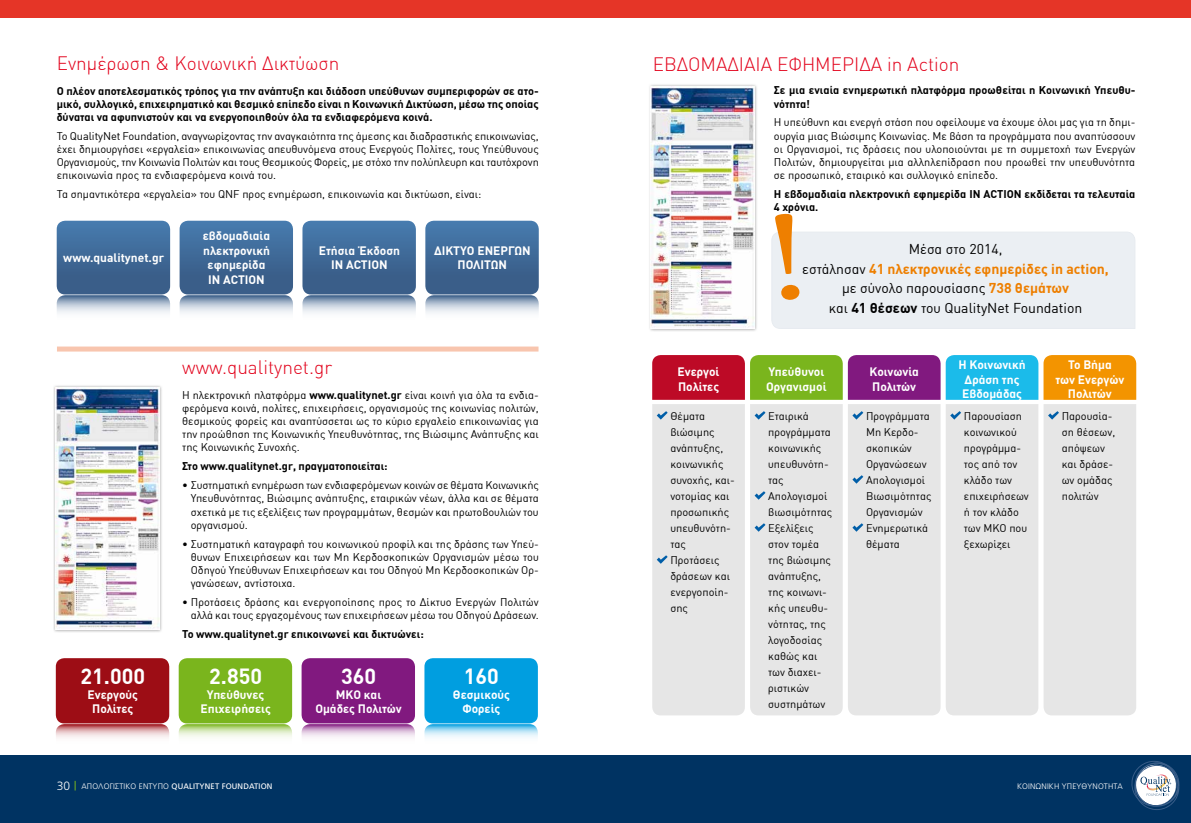
<style>
.page{position:relative;width:1191px;height:823px;background:#fff}
.page>*{position:absolute;margin:0;border:0;box-sizing:border-box;transform-origin:0 0}
.t1{font:700 21.5px "DIN Greek";color:#fff}
.t2{font:300 19px "DIN Greek";color:#e2001a}
.t3{font:14px/19.6px "DIN Greek";color:#000;text-align:center}
.t4{font:700 12px/14.4px "DIN Greek";color:#fff;text-align:center}
.t5{font:11px/16px "DIN Greek";color:#000;text-align:justify}
.t6{font:700 11px/13.2px "DIN Greek";color:#000}
.t7{font:8px "PF Catalog";letter-spacing:.02em;color:#fff}
.t8{font:300 8px "PF Catalog";letter-spacing:.02em;color:#fff}
.s1{font-weight:700}
.s2{font-weight:300;font-size:12px}
.s3{font-weight:300}
.s4{font-weight:700;color:#ee7f00}
</style>
<div class="page">
<div style="left:0;top:754px;width:1191px;height:68px;background:#003362"></div>
<svg style="left:1131px;top:761px;width:49px;height:48px"></svg>
<div style="left:53px;top:384px;width:109px;height:248px;background:#000;opacity:.35"></div>
<img style="left:56px;top:387px;width:103px;height:242px">
<svg style="left:57px;top:220px;width:113px;height:93px;background:#587ca4"></svg>
<svg style="left:180px;top:220px;width:113px;height:93px;background:#587ca4"></svg>
<svg style="left:302px;top:220px;width:114px;height:93px;background:#597da5"></svg>
<svg style="left:425px;top:220px;width:114px;height:93px;background:#597da4"></svg>
<svg style="left:56px;top:723px;width:113px;height:32px"></svg>
<div style="left:56px;top:657px;width:113px;height:66px;background:#9d0d15;border-radius:9px"></div>
<svg style="left:179px;top:723px;width:113px;height:32px"></svg>
<div style="left:179px;top:657px;width:113px;height:66px;background:#7ab51d;border-radius:9px"></div>
<svg style="left:301px;top:723px;width:114px;height:32px"></svg>
<div style="left:301px;top:657px;width:114px;height:66px;background:#81197f;border-radius:9px"></div>
<svg style="left:424px;top:723px;width:114px;height:32px"></svg>
<div style="left:424px;top:657px;width:114px;height:66px;background:#009ee0;border-radius:9px"></div>
<div style="left:57px;top:346px;width:481px;height:5px;background:#f8c5ae"></div>
<svg style="left:771px;top:213px;width:365px;height:116px"></svg>
<svg style="left:652px;top:355px;width:190px;height:360px;background:#ddd6cf"></svg>
<svg style="left:848px;top:355px;width:288px;height:360px;background:#dbd9da"></svg>
<div style="left:0;top:0;width:1191px;height:17px;background:#e53527"></div>
<div style="left:648px;top:83px;width:109px;height:248px;background:#000;opacity:.35"></div>
<img style="left:651px;top:86px;width:103px;height:242px">
<h2 class="t2" style="left:57px;top:53px;width:284px">Ενημέρωση &amp; Κοινωνική Δικτύωση</h2>
<p class="t6" style="left:57px;top:84px;width:483px;text-align:justify">Ο πλέον αποτελεσματικός τρόπος για την ανάπτυξη και διάδοση υπεύθυνων συμπεριφορών σε ατο&shy;μικό, συλλογικό, επιχειρηματικό και θεσμικό επίπεδο είναι η Κοινωνική Δικτύωση, μέσω της οποίας δύναται να αφυπνιστούν και να ενεργοποιηθούν όλα τα ενδιαφερόμενα κοινά.</p>
<p class="t5" style="left:57px;top:129px;width:484px;line-height:13.2px">Το QualityNet Foundation, αναγνωρίζοντας την αναγκαιότητα της άμεσης και διαδραστικής επικοινωνίας, έχει δημιουργήσει «εργαλεία» επικοινωνίας απευθυνόμενα στους Ενεργούς Πολίτες, τους Υπεύθυνους Οργανισμούς, την Κοινωνία Πολιτών και τους Θεσμικούς Φορείς, με στόχο την πολύπλευρη και ταυτόχρονη επικοινωνία προς τα ενδιαφερόμενα κοινά του.</p>
<p class="t5" style="left:57px;top:186px;width:426px">Τα σημαντικότερα «εργαλεία» του QNF προς ενημέρωση, επικοινωνία και δικτύωση, είναι:</p>
<p class="t4" style="left:63px;top:250px;width:102px">www.qualitynet.gr</p>
<p class="t4" style="left:203px;top:228px;width:69px">εβδομαδιαία ηλεκτρονική εφημερίδα<br>ΙΝ ACTION</p>
<p class="t4" style="left:319px;top:243px;width:83px">Ετήσια Έκδοση<br>ΙΝ ACTION</p>
<p class="t4" style="left:434px;top:243px;width:98px">ΔΙΚΤΥΟ ΕΝΕΡΓΩΝ<br>ΠΟΛΙΤΩΝ</p>
<h1 class="t1" style="left:81px;top:663px;width:66px">21.000</h1>
<p class="t4" style="left:88px;top:686px;width:52px">Ενεργούς<br>Πολίτες</p>
<h2 class="t2" style="left:182px;top:356px;width:151px">www.qualitynet.gr</h2>
<p class="t5" style="left:182px;top:388px;width:358px;line-height:13.2px">H ηλεκτρονική πλατφόρμα <span class="s1">www.qualitynet.gr</span> είναι κοινή για όλα τα ενδια&shy;φερόμενα κοινά, πολίτες, επιχειρήσεις, οργανισμούς της κοινωνίας πολιτών, θεσμικούς φορείς και αναπτύσσεται ως το κύριο εργαλείο επικοινωνίας για την προώθηση της Κοινωνικής Υπευθυνότητας, της Βιώσιμης Ανάπτυξης και της Κοινωνικής Συνοχής.</p>
<p class="t6" style="left:182px;top:459px;width:207px">Στο www.qualitynet.gr, πραγματοποιείται:</p>
<p class="t5" style="left:191px;top:478px;width:349px;line-height:13.2px;text-indent:-9px">• Συστηματική ενημέρωση των ενδιαφερόμενων κοινών σε θέματα Κοινωνικής Υπευθυνότητας, Βιώσιμης ανάπτυξης, εταιρικών νέων, άλλα και σε θέματα σχετικά με τις εξελίξεις των προγραμμάτων, θεσμών και πρωτοβουλιών του οργανισμού.</p>
<p class="t5" style="left:191px;top:537px;width:349px;line-height:13.2px;text-indent:-9px">• Συστηματική καταγραφή του κοινωνικού προφίλ και της δράσης των Υπεύ&shy;θυνων Επιχειρήσεων και των Μη Κερδοσκοπικών Οργανισμών μέσω του Οδηγού Υπεύθυνων Επιχειρήσεων και του Οδηγού Μη Κερδοσκοπικών Ορ&shy;γανώσεων, αντίστοιχα.</p>
<p class="t5" style="left:182px;top:595px;width:358px;line-height:13.2px;text-align:right">• Προτάσεις δράσης και ενεργοποίησης προς το Δίκτυο Ενεργών Πολιτών αλλά και τους εργαζομένους των επιχειρήσεων μέσω του Οδηγού Δράσεων.</p>
<p class="t6" style="left:182px;top:627px;width:243px">To www.qualitynet.gr επικοινωνεί και δικτυώνει:</p>
<h1 class="t1" style="left:209px;top:663px;width:54px">2.850</h1>
<p class="t4" style="left:200px;top:686px;width:72px">Υπεύθυνες<br>Επιχειρήσεις</p>
<h1 class="t1" style="left:341px;top:663px;width:37px">360</h1>
<p class="t4" style="left:315px;top:686px;width:88px">ΜΚΟ και<br>Ομάδες Πολιτών</p>
<h1 class="t1" style="left:464px;top:663px;width:37px">160</h1>
<p class="t4" style="left:453px;top:686px;width:58px">Θεσμικούς<br>Φορείς</p>
<p class="t7" style="left:57px;top:780px;width:217px"><span class="s2">30</span> <span class="s3">ΑΠΟΛΟΓΙΣΤΙΚΟ ΕΝΤΥΠΟ</span> QUALITYNET FOUNDATION</p>
<h2 class="t2" style="left:652px;top:53px;width:308px">ΕΒΔΟΜΑΔΙΑΙΑ ΕΦΗ ΜΕΡΙΔΑ in Action</h2>
<p class="t6" style="left:774px;top:84px;width:363px">Σε μια ενιαία ενημερωτική πλατφόρμα προωθείται η Κοινωνική Υπευθυ&shy;νότητα!</p>
<p class="t5" style="left:774px;top:116px;width:363px;line-height:13.2px">Η υπεύθυνη και ενεργή στάση που οφείλουμε να έχουμε όλοι μας για τη δημι&shy;ουργία μιας Βιώσιμης Κοινωνίας. Με βάση τα προγράμματα που αναπτύσσουν οι Οργανισμοί, τις δράσεις που υλοποιούνται με τη συμμετοχή των Ενεργών Πολιτών, δημιουργείται μια αλληλεπίδραση που προωθεί την υπευθυνότητα σε προσωπικό, εταιρικό και συλλογικό επίπεδο.</p>
<p class="t6" style="left:774px;top:187px;width:363px">Η εβδομαδιαία ηλεκτρονική εφημερίδα ΙΝ ΑCTION εκδίδεται τα τελευταία<br>4 χρόνια.</p>
<p class="t3" style="left:802px;top:239px;width:308px">Μέσα στο 2014,<br>εστάλησαν <span class="s4">41 ηλεκτρονικές εφημερίδες in action, </span>με σύνολο παρουσίασης <span class="s4">738 θεμάτων<br></span>και <span class="s1">41 θέσεων</span> του QualityNet Foundation</p>
<p class="t4" style="left:677px;top:364px;width:43px;text-align:left">Ενεργοί<br>Πολίτες</p>
<p class="t4" style="left:766px;top:364px;width:62px;text-align:left">Υπεύθυνοι<br>Οργανισμοί</p>
<p class="t4" style="left:869px;top:364px;width:51px;text-align:left">Κοινωνία<br>Πολιτών</p>
<p class="t4" style="left:958px;top:357px;width:69px">Η Κοινωνική<br>Δράση της<br>Εβδομάδας</p>
<p class="t4" style="left:1055px;top:357px;width:70px">Το Βήμα<br>των Ενεργών<br>Πολιτών</p>
<p class="t5" style="left:670px;top:407px;width:66px;text-align:left">Θέματα βιώσιμης ανάπτυξης, κοινωνικής συνοχής, και&shy;νοτομίας και προσωπικής υπευθυνότη&shy;τας<br>Προτάσεις δράσεων και ενεργοποίη&shy;σης</p>
<p class="t5" style="left:768px;top:407px;width:66px;text-align:left">Εταιρικά προγράμματα κοινωνικής υπευθυνότη&shy;τας<br>Απολογισμοί βιωσιμότητας<br>Εξελίξεις στον τομέα της βιώσιμης ανάπτυξης, της κοινωνι&shy;κής υπευθυ&shy;νότητας, της λογοδοσίας καθώς και των διαχει&shy;ριστικών συστημάτων</p>
<p class="t5" style="left:866px;top:407px;width:67px;text-align:left">Προγράμματα<br>Μη Κερδο&shy;σκοπικών<br>Οργανώσεων<br>Απολογισμοί<br>Βιωσιμότητας<br>Οργανισμών<br>Ενημερωτικά θέματα</p>
<p class="t5" style="left:964px;top:407px;width:66px;text-align:left">Παρουσίαση κοινωνικού προγράμμα&shy;τος από τον κλάδο των επιχειρήσεων ή τον κλάδο των ΜΚΟ που ξεχωρίζει</p>
<p class="t5" style="left:1061px;top:407px;width:55px;text-align:left">Παρουσία&shy;ση θέσεων, απόψεων και δράσε&shy;ων ομάδας πολιτών</p>
<p class="t8" style="left:1017px;top:780px;width:107px">ΚΟΙΝΩΝΙΚΗ ΥΠΕΥΘΥΝΟΤΗΤΑ</p>
</div>
